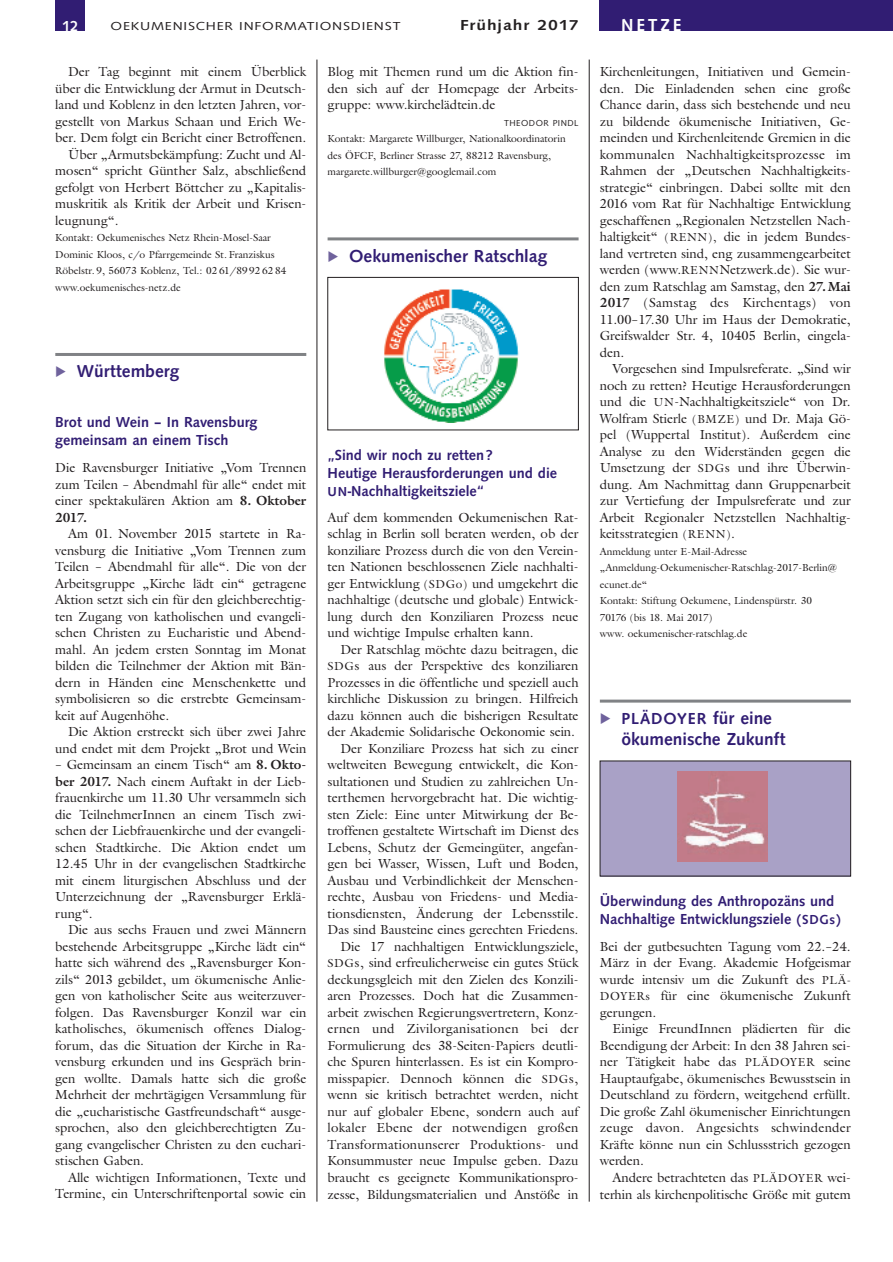
<style>
.page{position:relative;width:893px;height:1262px;background:#fff}
.page>*{position:absolute;margin:0;border:0;box-sizing:border-box;transform-origin:0 0}
.t1{font:700 18px "Syntax";color:#311d73}
.t2{font:700 18px "Syntax";letter-spacing:.165em;color:#fff}
.t3{font:700 16.5px "Syntax";letter-spacing:.055em;color:#311d73}
.t4{font:700 15px/18px "Syntax";color:#311d73}
.t5{font:700 15px "Syntax";letter-spacing:.055em;color:#231f20;scale:1.2 1}
.t6{font:700 15px "Syntax";color:#fff}
.t7{font:13.5px/16.5px "Gareth";color:#231f20;text-align:justify}
.t8{font:12px "Syntax";letter-spacing:.055em;color:#231f20;scale:1.2 1}
.t9{font:10.5px/16.5px "Gareth";color:#231f20}
.t10{font:9px "Syntax";letter-spacing:.055em;color:#231f20}
.s1{font-weight:700}
.s2{font-size:13.5px}
.s3{font-size:12px}
.s4{font-size:18px}
</style>
<div class="page">
<hr style="left:55px;top:353px;width:251px;height:3px;background:#808285">
<hr style="left:600px;top:699px;width:250px;height:3px;background:#808285">
<hr style="left:327px;top:237px;width:251px;height:3px;background:#808285">
<div style="left:55px;top:0;width:30px;height:31px;background:#311d73"></div>
<div style="left:600px;top:0;width:292px;height:31px;background:#311d73"></div>
<hr style="left:317px;top:60px;width:1px;height:1141px;background:#231f20">
<hr style="left:589px;top:60px;width:1px;height:1141px;background:#231f20">
<img style="left:384px;top:289px;width:135px;height:133px">
<div style="left:327px;top:277px;width:251px;height:153px;border:1px solid #231f20"></div>
<div style="left:600px;top:761px;width:250px;height:115px;background:#a9a1c6"></div>
<img style="left:677px;top:771px;width:90px;height:90px">
<p class="t6" style="left:62px;top:19px;width:18px">12</p>
<p class="t8" style="left:111px;top:22px;width:243px">OEKUMENISCHER INFORMATIONSDIENST</p>
<p class="t5" style="left:460px;top:19px;width:100px">Frühjahr 2017</p>
<h1 class="t2" style="left:621px;top:17px;width:62px">NETZE</h1>
<p class="t7" style="left:68px;top:65px;width:240px">Der Tag beginnt mit einem Überblick</p>
<p class="t7" style="left:55px;top:81px;width:252px">über die Entwicklung der Armut in Deutsch-</p>
<p class="t7" style="left:55px;top:98px;width:252px">land und Koblenz in den letzten Jahren, vor-</p>
<p class="t7" style="left:55px;top:114px;width:252px">gestellt von Markus Schaan und Erich We-</p>
<p class="t7" style="left:55px;top:131px;width:252px">ber. Dem folgt ein Bericht einer Betroffenen.</p>
<p class="t7" style="left:68px;top:147px;width:240px">Über „Armutsbekämpfung: Zucht und Al-</p>
<p class="t7" style="left:55px;top:164px;width:252px">mosen“ spricht Günther Salz, abschließend</p>
<p class="t7" style="left:55px;top:180px;width:252px">gefolgt von Herbert Böttcher zu „Kapitalis-</p>
<p class="t7" style="left:55px;top:197px;width:252px">muskritik als Kritik der Arbeit und Krisen-</p>
<p class="t7" style="left:55px;top:213px;width:65px">leugnung“.</p>
<p class="t9" style="left:55px;top:230px;width:232px">Kontakt: Oekumenisches Netz Rhein-Mosel-Saar Dominic Kloos, c/o Pfarrgemeinde St. Franziskus Röbelstr. 9, 56073 Koblenz, Tel.: 02 61/89 92 62 84 www.oekumenisches-netz.de</p>
<h1 class="t1" style="left:77px;top:364px;width:104px">Württemberg</h1>
<p class="t4" style="left:55px;top:414px;width:204px">Brot und Wein – In Ravensburg gemeinsam an einem Tisch</p>
<p class="t7" style="left:55px;top:461px;width:252px">Die Ravensburger Initiative „Vom Trennen zum Teilen – Abendmahl für alle“ endet mit einer spektakulären Aktion am <span class="s1">8. Oktober 2017.</span></p>
<p class="t7" style="left:55px;top:527px;width:252px;text-indent:13px">Am 01. November 2015 startete in Ra&shy;vensburg die Initiative „Vom Trennen zum Teilen – Abendmahl für alle“. Die von der Arbeitsgruppe „Kirche lädt ein“ getragene Aktion setzt sich ein für den gleichberechtig&shy;ten Zugang von katholischen und evangeli&shy;schen Christen zu Eucharistie und Abend&shy;mahl. An jedem ersten Sonntag im Monat bilden die Teilnehmer der Aktion mit Bän&shy;dern in Händen eine Menschenkette und symbolisieren so die erstrebte Gemeinsam&shy;keit auf Augenhöhe.</p>
<p class="t7" style="left:55px;top:725px;width:252px;text-align:right">Die Aktion erstreckt sich über zwei Jahre und endet mit dem Projekt „Brot und Wein</p>
<p class="t7" style="left:55px;top:758px;width:252px">– Gemeinsam an einem Tisch“ am <span class="s1">8. Okto&shy;ber 2017.</span> Nach einem Auftakt in der Lieb&shy;frauenkirche um 11.30 Uhr versammeln sich die TeilnehmerInnen an einem Tisch zwi&shy;schen der Liebfrauenkirche und der evangeli&shy;schen Stadtkirche. Die Aktion endet um 12.45 Uhr in der evangelischen Stadtkirche mit einem liturgischen Abschluss und der Unterzeichnung der „Ravensburger Erklä&shy;rung“.</p>
<p class="t7" style="left:55px;top:923px;width:252px;text-indent:13px">Die aus sechs Frauen und zwei Männern bestehende Arbeitsgruppe „Kirche lädt ein“ hatte sich während des „Ravensburger Kon&shy;zils“ 2013 gebildet, um ökumenische Anlie&shy;gen von katholischer Seite aus weiterzuver&shy;folgen. Das Ravensburger Konzil war ein katholisches, ökumenisch offenes Dialog&shy;forum, das die Situation der Kirche in Ra&shy;vensburg erkunden und ins Gespräch brin&shy;gen wollte. Damals hatte sich die große Mehrheit der mehrtägigen Versammlung für die „eucharistische Gastfreundschaft“ ausge&shy;sprochen, also den gleichberechtigten Zu&shy;gang evangelischer Christen zu den euchari&shy;stischen Gaben.</p>
<p class="t7" style="left:55px;top:1170px;width:252px;text-align:right">Alle wichtigen Informationen, Texte und<br>Termine, ein Unterschriftenportal sowie ein</p>
<p class="t7" style="left:327px;top:65px;width:252px">Blog mit Themen rund um die Aktion fin&shy;den sich auf der Homepage der Arbeits&shy;gruppe: www.kirchelädtein.de</p>
<p class="t10" style="left:504px;top:119px;width:76px">THEODOR PINDL</p>
<p class="t9" style="left:327px;top:131px;width:240px">Kontakt: Margarete Willburger, Nationalkoordinatorin des ÖFCF, Berliner Strasse 27, 88212 Ravensburg, margarete.willburger@googlemail.com</p>
<h1 class="t1" style="left:349px;top:248px;width:199px">Oekumenischer Ratschlag</h1>
<p class="t4" style="left:327px;top:447px;width:231px">„Sind wir noch zu retten?<br>Heutige Herausforderungen und die<br><span class="s2">UN</span>-Nachhaltigkeitsziele“</p>
<p class="t7" style="left:327px;top:510px;width:252px">Auf dem kommenden Oekumenischen Rat&shy;schlag in Berlin soll beraten werden, ob der konziliare Prozess durch die von den Verein&shy;ten Nationen beschlossenen Ziele nachhalti&shy;ger Entwicklung <span class="s3">(SDGo)</span> und umgekehrt die nachhaltige (deutsche und globale) Entwick&shy;lung durch den Konziliaren Prozess neue und wichtige Impulse erhalten kann.</p>
<p class="t7" style="left:327px;top:642px;width:252px;text-align:right">Der Ratschlag möchte dazu beitragen, die <span class="s3">SDG</span>s aus der Perspektive des konziliaren Prozesses in die öffentliche und speziell auch kirchliche Diskussion zu bringen. Hilfreich dazu können auch die bisherigen Resultate der Akademie Solidarische Oekonomie sein.<br>Der Konziliare Prozess hat sich zu einer weltweiten Bewegung entwickelt, die Kon&shy;sultationen und Studien zu zahlreichen Un&shy;terthemen hervorgebracht hat. Die wichtig&shy;sten Ziele: Eine unter Mitwirkung der Be&shy;troffenen gestaltete Wirtschaft im Dienst des Lebens, Schutz der Gemeingüter, angefan&shy;gen bei Wasser, Wissen, Luft und Boden, Ausbau und Verbindlichkeit der Menschen&shy;rechte, Ausbau von Friedens- und Media&shy;tionsdiensten, Änderung der Lebensstile.<br>Das sind Bausteine eines gerechten Friedens.<br>Die 17 nachhaltigen Entwicklungsziele, <span class="s3">SDG</span>s, sind erfreulicherweise ein gutes Stück deckungsgleich mit den Zielen des Konzili&shy;aren Prozesses. Doch hat die Zusammen&shy;arbeit zwischen Regierungsvertretern, Konz&shy;ernen und Zivilorganisationen bei der Formulierung des 38-Seiten-Papiers deutli&shy;che Spuren hinterlassen. Es ist ein Kompro&shy;misspapier. Dennoch können die <span class="s3">SDG</span>s, wenn sie kritisch betrachtet werden, nicht nur auf globaler Ebene, sondern auch auf lokaler Ebene der notwendigen großen Transformationunserer Produktions- und Konsummuster neue Impulse geben. Dazu braucht es geeignete Kommunikationspro&shy;zesse, Bildungsmaterialien und Anstöße in</p>
<p class="t7" style="left:600px;top:65px;width:252px">Kirchenleitungen, Initiativen und Gemein&shy;den. Die Einladenden sehen eine große Chance darin, dass sich bestehende und neu zu bildende ökumenische Initiativen, Ge&shy;meinden und Kirchenleitende Gremien in die kommunalen Nachhaltigkeitsprozesse im Rahmen der „Deutschen Nachhaltigkeits&shy;strategie“ einbringen. Dabei sollte mit den 2016 vom Rat für Nachhaltige Entwicklung geschaffenen „Regionalen Netzstellen Nach&shy;haltigkeit“ <span class="s3">(RENN),</span> die in jedem Bundes&shy;land vertreten sind, eng zusammengearbeitet werden (www.<span class="s3">RENN</span>Netzwerk.de). Sie wur&shy;den zum Ratschlag am Samstag, den <span class="s1">27.Mai 2017</span> (Samstag des Kirchentags) von 11.00–17.30 Uhr im Haus der Demokratie, Greifswalder Str. 4, 10405 Berlin, eingela&shy;den.</p>
<p class="t7" style="left:600px;top:362px;width:252px;text-indent:13px">Vorgesehen sind Impulsreferate. „Sind wir noch zu retten? Heutige Herausforderungen und die <span class="s3">UN</span>-Nachhaltigkeitsziele“ von Dr.<br>Wolfram Stierle <span class="s3">(BMZE)</span> und Dr. Maja Gö&shy;pel (Wuppertal Institut). Außerdem eine Analyse zu den Widerständen gegen die Umsetzung der <span class="s3">SDG</span>s und ihre Überwin&shy;dung. Am Nachmittag dann Gruppenarbeit zur Vertiefung der Impulsreferate und zur Arbeit Regionaler Netzstellen Nachhaltig&shy;keitsstrategien <span class="s3">(RENN)</span>.</p>
<p class="t9" style="left:600px;top:544px;width:239px">Anmeldung unter E-Mail-Adresse „Anmeldung-Oekumenischer-Ratschlag-2017-Berlin@ ecunet.de“<br>Kontakt: Stiftung Oekumene, Lindenspürstr. 30<br>70176 (bis 18. Mai 2017)<br>www. oekumenischer-ratschlag.de</p>
<p class="t3" style="left:621px;top:711px;width:152px">PLÄDOYER <span class="s4">für eine</span></p>
<h1 class="t1" style="left:621px;top:732px;width:166px">ökumenische Zukunft</h1>
<p class="t4" style="left:600px;top:893px;width:242px">Überwindung des Anthropozäns und<br>Nachhaltige Entwicklungsziele <span class="s2">(SDGs)</span></p>
<p class="t7" style="left:600px;top:939px;width:252px">Bei der gutbesuchten Tagung vom 22.–24.<br>März in der Evang. Akademie Hofgeismar wurde intensiv um die Zukunft des <span class="s3">PLÄ-DOYERs</span> für eine ökumenische Zukunft gerungen.</p>
<p class="t7" style="left:600px;top:1022px;width:252px;text-indent:13px">Einige FreundInnen plädierten für die Beendigung der Arbeit: In den 38 Jahren sei&shy;ner Tätigkeit habe das <span class="s3">PLÄDOYER</span> seine Hauptaufgabe, ökumenisches Bewusstsein in Deutschland zu fördern, weitgehend erfüllt.<br>Die große Zahl ökumenischer Einrichtungen zeuge davon. Angesichts schwindender Kräfte könne nun ein Schlussstrich gezogen werden.</p>
<p class="t7" style="left:600px;top:1170px;width:252px;text-align:right">Andere betrachteten das <span class="s3">PLÄDOYER</span> wei&shy;terhin als kirchenpolitische Größe mit gutem</p>
</div>
